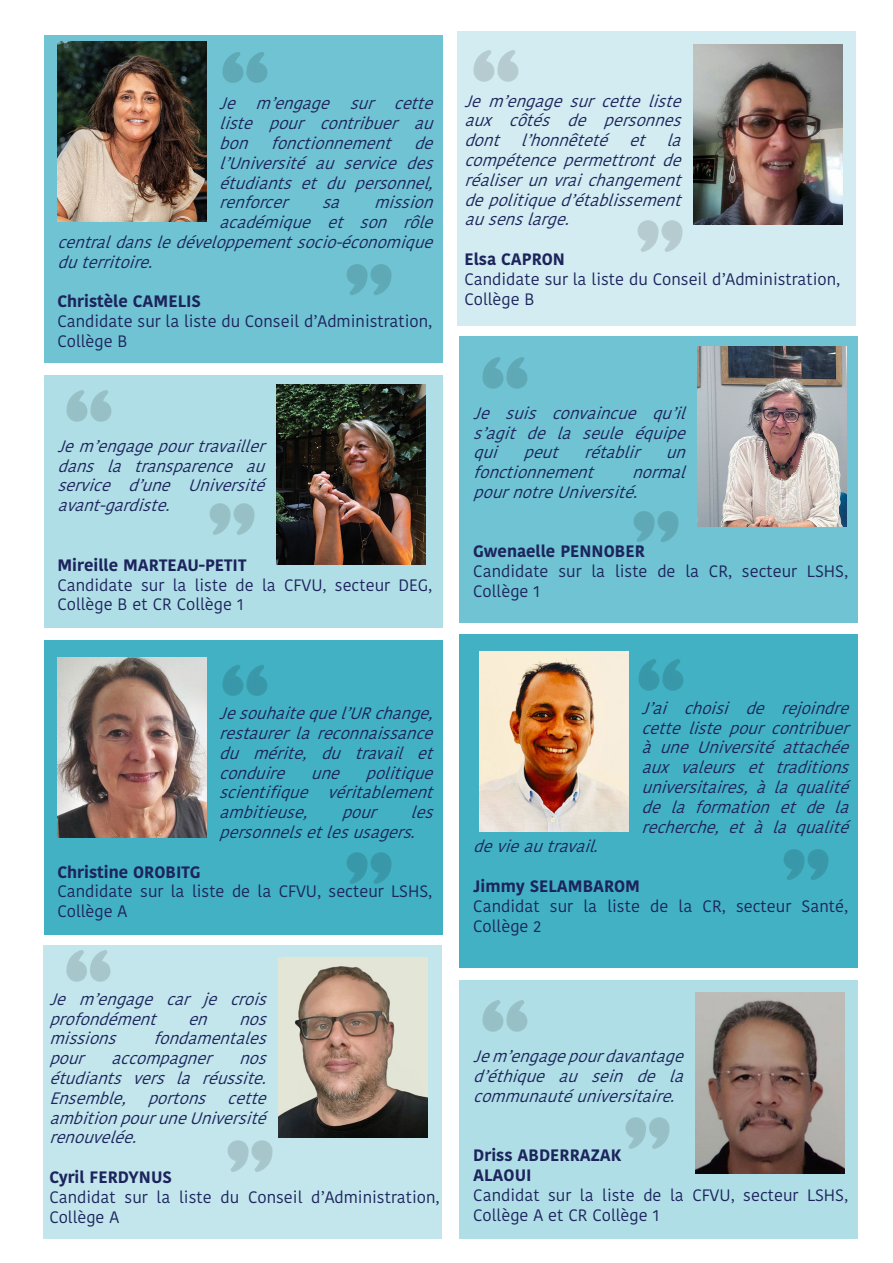
<style>
.page{position:relative;width:893px;height:1263px;background:#fff}
.page>*{position:absolute;margin:0;border:0;box-sizing:border-box;transform-origin:0 0}
.t1{font:italic 16.5px/19.8px "Kohinoor Telugu";color:#1d245d;text-align:justify}
.t2{font:16.5px/19.8px "Kohinoor Telugu";color:#1d245d}
.t3{font:700 16.5px/19.8px "Kohinoor Telugu";color:#1d245d}
</style>
<div class="page">
<div style="left:44px;top:35px;width:398px;height:327px;background:#6fc3d2"></div>
<img style="left:346px;top:264px;width:46px;height:31px">
<img style="left:57px;top:42px;width:150px;height:180px">
<img style="left:222px;top:52px;width:46px;height:31px">
<div style="left:457px;top:31px;width:398px;height:295px;background:#d2ecf1"></div>
<img style="left:473px;top:50px;width:46px;height:32px">
<img style="left:637px;top:220px;width:46px;height:32px">
<img style="left:693px;top:44px;width:149px;height:180px">
<div style="left:44px;top:375px;width:398px;height:253px;background:#b0dee6"></div>
<img style="left:66px;top:390px;width:46px;height:32px">
<img style="left:277px;top:385px;width:149px;height:180px">
<img style="left:209px;top:503px;width:46px;height:32px">
<div style="left:44px;top:640px;width:398px;height:295px;background:#42b1c4"></div>
<img style="left:346px;top:852px;width:46px;height:32px">
<img style="left:222px;top:665px;width:46px;height:31px">
<img style="left:57px;top:657px;width:150px;height:180px">
<div style="left:460px;top:980px;width:398px;height:258px;background:#b0dee6"></div>
<img style="left:482px;top:1000px;width:46px;height:32px">
<img style="left:625px;top:1117px;width:45px;height:32px">
<img style="left:695px;top:993px;width:149px;height:180px">
<div style="left:460px;top:336px;width:398px;height:287px;background:#6fc3d2"></div>
<img style="left:482px;top:357px;width:46px;height:32px">
<img style="left:633px;top:511px;width:46px;height:31px">
<img style="left:697px;top:346px;width:149px;height:180px">
<div style="left:460px;top:635px;width:398px;height:333px;background:#42b1c4"></div>
<img style="left:783px;top:849px;width:46px;height:31px">
<img style="left:638px;top:659px;width:46px;height:32px">
<img style="left:480px;top:652px;width:149px;height:180px">
<div style="left:43px;top:945px;width:398px;height:293px;background:#c2e6ec"></div>
<img style="left:66px;top:950px;width:45px;height:32px">
<img style="left:227px;top:1140px;width:46px;height:32px">
<img style="left:278px;top:958px;width:149px;height:180px">
<p class="t1" style="left:219px;top:94px;width:224px">Je m’engage sur cette liste pour contribuer au bon fonctionnement de l’Université au service des étudiantsetdupersonnel, renforcer</p>
<p class="t1" style="left:322px;top:193px;width:28px">sa</p>
<p class="t1" style="left:374px;top:193px;width:69px">mission</p>
<p class="t1" style="left:219px;top:213px;width:224px">académique et son rôle</p>
<p class="t1" style="left:57px;top:232px;width:386px">centraldansledéveloppementsocio-économique</p>
<p class="t1" style="left:57px;top:252px;width:105px">duterritoire.</p>
<p class="t3" style="left:57px;top:292px;width:145px">Christèle CAMELIS</p>
<p class="t2" style="left:57px;top:312px;width:376px">Candidate sur la liste du Conseil d’Administration,<br>Collège B</p>
<p class="t1" style="left:57px;top:436px;width:217px">Jem’engagepourtravailler dans la transparence au service d’une Université avant-gardiste.</p>
<p class="t3" style="left:57px;top:555px;width:190px">Mireille MARTEAU-PETIT</p>
<p class="t2" style="left:57px;top:575px;width:376px">Candidate sur la liste de la CFVU, secteur DEG,<br>Collège B et CR Collège 1</p>
<p class="t1" style="left:464px;top:91px;width:227px">Jem’engagesurcetteliste aux côtés de personnes dont l’honnêteté et la compétencepermettrontde réaliserunvraichangement depolitiqued’établissement ausenslarge.</p>
<p class="t3" style="left:464px;top:249px;width:102px">Elsa CAPRON</p>
<p class="t2" style="left:464px;top:269px;width:377px">Candidate sur la liste du Conseil d’Administration,<br>Collège B</p>
<p class="t1" style="left:473px;top:403px;width:222px">Je suis convaincue qu’il s’agit de la seule équipe qui peut rétablir un fonctionnement</p>
<p class="t1" style="left:473px;top:462px;width:222px;text-indent:159px">normal pournotreUniversité.</p>
<p class="t3" style="left:473px;top:542px;width:173px">Gwenaelle PENNOBER</p>
<p class="t2" style="left:473px;top:561px;width:376px">Candidate sur la liste de la CR, secteur LSHS,<br>Collège 1</p>
<p class="t1" style="left:219px;top:703px;width:224px">Jesouhaitequel’URchange, restaurerlareconnaissance du mérite, du travail et conduire une politique scientifique véritablement ambitieuse,</p>
<p class="t1" style="left:219px;top:802px;width:224px;text-indent:191px">les personnelsetlesusagers.</p>
<p class="t1" style="left:342px;top:802px;width:45px">pour</p>
<p class="t3" style="left:57px;top:862px;width:145px">Christine OROBITG</p>
<p class="t2" style="left:57px;top:882px;width:376px">Candidate sur la liste de la CFVU, secteur LSHS,<br>Collège A</p>
<p class="t1" style="left:49px;top:989px;width:227px">Je m’engage car je crois profondément</p>
<p class="t1" style="left:188px;top:1009px;width:29px">en</p>
<p class="t1" style="left:239px;top:1009px;width:37px">nos</p>
<p class="t1" style="left:49px;top:1029px;width:227px;text-indent:104px">fondamentales pour accompagner nos étudiants vers la réussite.<br>Ensemble, portons cette ambitionpouruneUniversité renouvelée.</p>
<p class="t3" style="left:49px;top:1167px;width:124px">Cyril FERDYNUS</p>
<p class="t2" style="left:49px;top:1187px;width:392px">Candidat sur la liste du Conseil d’Administration,<br>Collège A</p>
<p class="t1" style="left:49px;top:1029px;width:77px">missions</p>
<p class="t1" style="left:641px;top:698px;width:217px">J’ai choisi de rejoindre cettelistepourcontribuer àuneUniversitéattachée aux valeurs et traditions universitaires,àlaqualité de la formation et de la recherche,etàlaqualité</p>
<p class="t1" style="left:473px;top:837px;width:135px">devieautravail.</p>
<p class="t3" style="left:473px;top:876px;width:168px">Jimmy SELAMBAROM</p>
<p class="t2" style="left:473px;top:896px;width:376px">Candidat sur la liste de la CR, secteur Santé,<br>Collège 2</p>
<p class="t1" style="left:473px;top:1047px;width:220px">Jem’engagepourdavantage d’éthique au sein de la communautéuniversitaire.</p>
<p class="t3" style="left:473px;top:1146px;width:150px">Driss ABDERRAZAK<br>ALAOUI</p>
<p class="t2" style="left:473px;top:1185px;width:376px">Candidat sur la liste de la CFVU, secteur LSHS,<br>Collège A et CR Collège 1</p>
</div>
